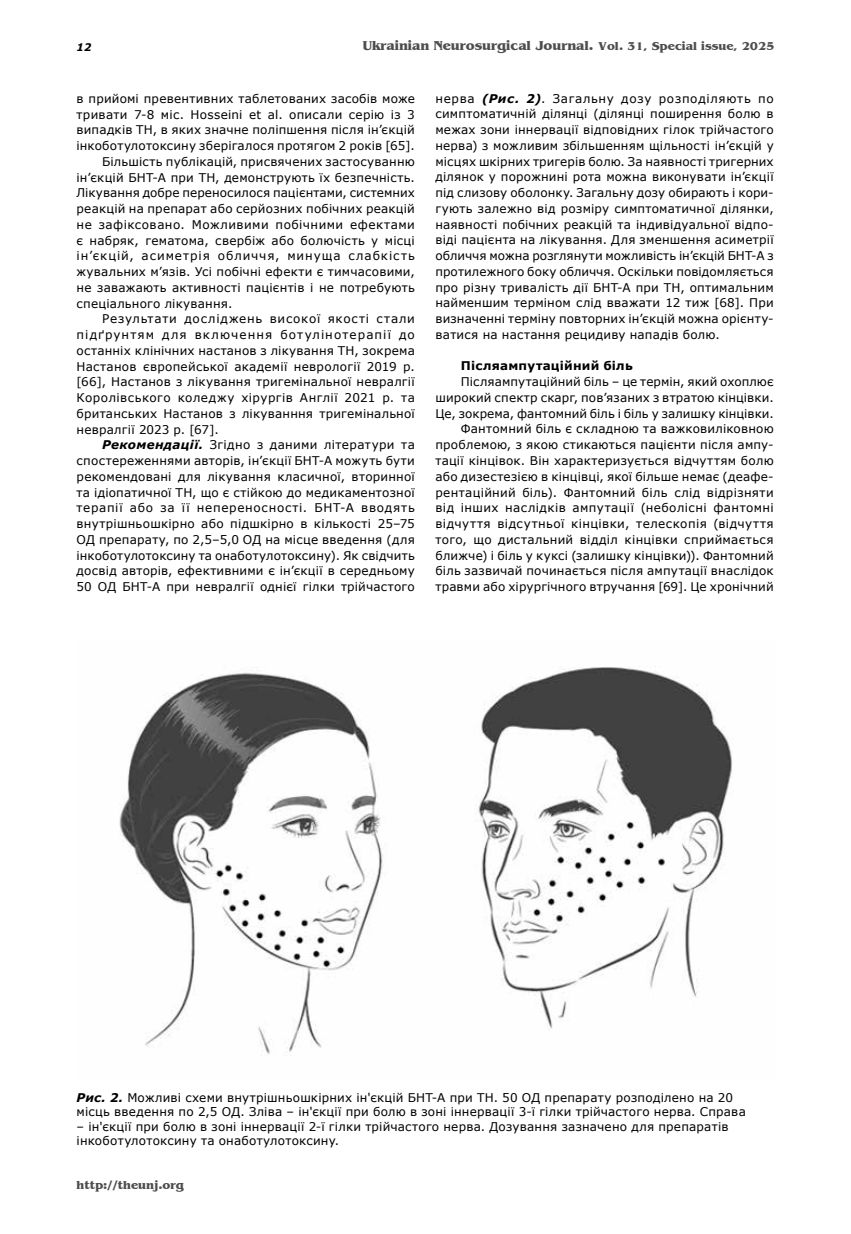
<style>
.page{position:relative;width:851px;height:1234px;background:#fff}
.page>*{position:absolute;margin:0;border:0;box-sizing:border-box;transform-origin:0 0}
.t1{font:700 13.5px "Benguiat";color:#4d4d4d}
.t2{font:12px/15.8px "Verdana";letter-spacing:.02em;color:#000}
.t3{font:12px "Verdana";letter-spacing:.06em;color:#000}
.t4{font:12px "Verdana";color:#000}
.t5{font:12px "Verdana";letter-spacing:.04em;color:#000}
.t6{font:12px "Verdana";letter-spacing:.075em;color:#000}
.t7{font:12px "Verdana";letter-spacing:.09em;color:#000}
.t8{font:700 12px "Verdana";letter-spacing:.015em;color:#000}
.t9{font:700 12px "Benguiat";color:#4d4d4d}
.t10{font:italic 700 10.5px "Verdana";color:#000}
.s1{font-size:12px}
.s2{font-weight:700;font-style:italic}
</style>
<div class="page">
<img style="left:119px;top:666px;width:613px;height:390px">
<p class="t10" style="left:77px;top:40px;width:16px">12</p>
<p class="t1" style="left:363px;top:38px;width:413px">Ukrainian Neurosurgical Journal. <span class="s1">Vol. 31, Special issue, 2025</span></p>
<p class="t2" style="left:76px;top:90px;width:340px">в прийомі превентивних таблетованих засобів може</p>
<p class="t2" style="left:76px;top:106px;width:340px">тривати 7-8 міс. Hosseini et al. описали серію із 3</p>
<p class="t2" style="left:76px;top:122px;width:340px">випадків ТН, в яких значне поліпшення після ін’єкцій</p>
<p class="t2" style="left:76px;top:138px;width:340px">інкоботулотоксину зберігалося протягом 2 років [65].</p>
<p class="t2" style="left:102px;top:153px;width:314px">Більшість публікацій, присвячених застосуванню</p>
<p class="t2" style="left:76px;top:169px;width:340px">ін’єкцій БНТ-A при ТН, демонструють їх безпечність.</p>
<p class="t4" style="left:76px;top:185px;width:340px">Лікування добре переносилося пацієнтами, системних</p>
<p class="t2" style="left:76px;top:201px;width:340px">реакцій на препарат або серйозних побічних реакцій</p>
<p class="t2" style="left:76px;top:216px;width:340px">не зафіксовано. Можливими побічними ефектами</p>
<p class="t2" style="left:76px;top:232px;width:340px">є набряк, гематома, свербіж або болючість у місці</p>
<p class="t6" style="left:76px;top:248px;width:340px">ін’єкцій, асиметрія обличчя, минуща слабкість</p>
<p class="t2" style="left:76px;top:264px;width:340px">жувальних м’язів. Усі побічні ефекти є тимчасовими,</p>
<p class="t2" style="left:76px;top:279px;width:340px">не заважають активності пацієнтів і не потребують</p>
<p class="t2" style="left:76px;top:295px;width:157px">спеціального лікування.</p>
<p class="t3" style="left:102px;top:311px;width:314px">Результати досліджень високої якості стали</p>
<p class="t7" style="left:76px;top:326px;width:340px">підґрунтям для включення ботулінотерапії до</p>
<p class="t2" style="left:76px;top:342px;width:340px">останніх клінічних настанов з лікування ТН, зокрема</p>
<p class="t2" style="left:76px;top:358px;width:340px">Настанов європейської академії неврології 2019 р.</p>
<p class="t2" style="left:76px;top:374px;width:340px">[66], Настанов з лікування тригемінальної невралгії</p>
<p class="t5" style="left:76px;top:389px;width:340px">Королівського коледжу хірургів Англії 2021 р. та</p>
<p class="t2" style="left:76px;top:405px;width:340px">британських Настанов з лікуванння тригемінальної</p>
<p class="t2" style="left:76px;top:421px;width:144px">невралгії 2023 р. [67].</p>
<p class="t2" style="left:102px;top:437px;width:314px"><span class="s2">Рекомендації.</span> Згідно з даними літератури та</p>
<p class="t2" style="left:76px;top:452px;width:340px">спостереженнями авторів, ін’єкції БНТ-A можуть бути</p>
<p class="t2" style="left:76px;top:468px;width:340px">рекомендовані для лікування класичної, вторинної</p>
<p class="t2" style="left:76px;top:484px;width:340px">та ідіопатичної ТН, що є стійкою до медикаментозної</p>
<p class="t3" style="left:76px;top:499px;width:340px">терапії або за її непереносності. БНТ-A вводять</p>
<p class="t2" style="left:76px;top:515px;width:340px">внутрішньошкірно або підшкірно в кількості 25–75</p>
<p class="t2" style="left:76px;top:531px;width:340px">ОД препарату, по 2,5–5,0 ОД на місце введення (для</p>
<p class="t2" style="left:76px;top:547px;width:340px">інкоботулотоксину та онаботулотоксину). Як свідчить</p>
<p class="t2" style="left:76px;top:563px;width:340px">досвід авторів, ефективними є ін’єкції в середньому</p>
<p class="t2" style="left:76px;top:578px;width:340px">50 ОД БНТ-A при невралгії однієї гілки трійчастого</p>
<p class="t2" style="left:435px;top:90px;width:340px;text-align:justify">нерва <span class="s2">(Рис. 2)</span>. Загальну дозу розподіляють по симптоматичній ділянці (ділянці поширення болю в межах зони іннервації відповідних гілок трійчастого нерва) з можливим збільшенням щільності ін’єкцій у місцях шкірних тригерів болю. За наявності тригерних ділянок у порожнині рота можна виконувати ін’єкції під слизову оболонку. Загальну дозу обирають і кори&shy;гують залежно від розміру симптоматичної ділянки, наявності побічних реакцій та індивідуальної відпо&shy;віді пацієнта на лікування. Для зменшення асиметрії обличчя можна розглянути можливість ін’єкцій БНТ-A з протилежного боку обличчя. Оскільки повідомляється про різну тривалість дії БНТ-A при ТН, оптимальним найменшим терміном слід вважати 12 тиж [68]. При визначенні терміну повторних ін’єкцій можна орієнту&shy;ватися на настання рецидиву нападів болю.</p>
<p class="t8" style="left:461px;top:357px;width:173px">Післяампутаційний біль</p>
<p class="t2" style="left:435px;top:374px;width:340px;text-align:right">Післяампутаційний біль – це термін, який охоплює широкий спектр скарг, пов’язаних з втратою кінцівки.<br>Це, зокрема, фантомний біль і біль у залишку кінцівки.<br>Фантомний біль є складною та важковиліковною проблемою, з якою стикаються пацієнти після ампу&shy;тації кінцівок. Він характеризується відчуттям болю або дизестезією в кінцівці, якої більше немає (деафе&shy;рентаційний біль). Фантомний біль слід відрізняти від інших наслідків ампутації (неболісні фантомні відчуття відсутньої кінцівки, телескопія (відчуття того, що дистальний відділ кінцівки сприймається ближче) і біль у куксі (залишку кінцівки)). Фантомний біль зазвичай починається після ампутації внаслідок травми або хірургічного втручання [69]. Це хронічний</p>
<p class="t2" style="left:77px;top:1089px;width:670px;line-height:14.4px"><span class="s2">Рис. 2.</span> Можливі схеми внутрішньошкірних ін'єкцій БНТ-A при ТН. 50 ОД препарату розподілено на 20 місць введення по 2,5 ОД. Зліва – ін'єкції при болю в зоні іннервації 3-ї гілки трійчастого нерва. Справа</p>
<p class="t2" style="left:77px;top:1118px;width:653px;line-height:14.4px">– ін'єкції при болю в зоні іннервації 2-ї гілки трійчастого нерва. Дозування зазначено для препаратів інкоботулотоксину та онаботулотоксину.</p>
<p class="t9" style="left:77px;top:1178px;width:109px">http://theunj.org</p>
</div>
